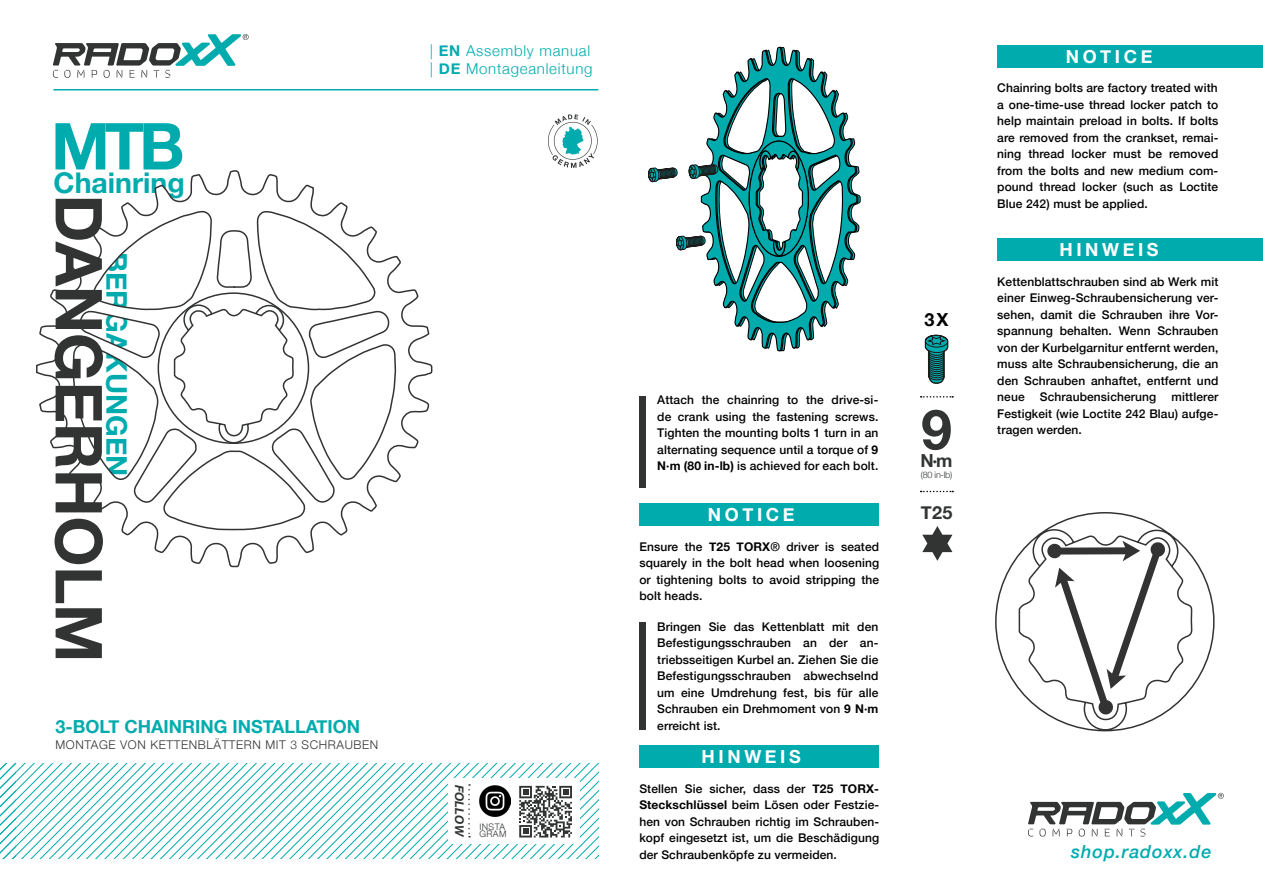
<style>
.page{position:relative;width:1263px;height:893px;background:#fff}
.page>*{position:absolute;margin:0;border:0;box-sizing:border-box;transform-origin:0 0}
.t1{font:700 64.8px "Helvetica Neue";letter-spacing:-.01em;color:#323434}
.t2{font:700 64.8px "Helvetica Neue";color:#00abae}
.t3{font:700 55.5px "Helvetica Neue";color:#323434}
.t4{font:700 28.5px "Helvetica Neue";color:#00abae}
.t5{font:700 18px "Helvetica Neue";color:#00abae}
.t6{font:700 18px "Helvetica Neue";letter-spacing:.2em;color:#fff}
.t7{font:italic 500 18px "Helvetica Neue";letter-spacing:.05em;color:#00abae}
.t8{font:700 18px "Helvetica Neue";color:#323434}
.t9{font:700 18px "Helvetica Neue";color:#000}
.t10{font:300 15px/18px "Helvetica Neue";letter-spacing:.05em;color:#00abae}
.t11{font:500 12px/16.5px "Helvetica Neue";letter-spacing:.01em;color:#000;text-align:justify}
.t12{font:300 12px "Helvetica Neue";letter-spacing:.05em;color:#323434}
.t13{font:italic 700 12px "Helvetica Neue";color:#323434}
.t14{font:300 9px/7.5px "Helvetica Neue";letter-spacing:.05em;color:#323434}
.s1{font-weight:700}
</style>
<div class="page">
<svg style="left:700px;top:46px;width:158px;height:306px"></svg>
<svg style="left:748px;top:140px;width:64px;height:141px"></svg>
<svg style="left:548px;top:114px;width:50px;height:54px"></svg>
<svg style="left:53px;top:34px;width:196px;height:32px"></svg>
<svg style="left:1028px;top:793px;width:196px;height:43px"></svg>
<div style="left:997px;top:239px;width:266px;height:22px;background:#00abae"></div>
<div style="left:639px;top:504px;width:240px;height:22px;background:#00abae"></div>
<div style="left:639px;top:746px;width:240px;height:22px;background:#00abae"></div>
<svg style="left:688px;top:164px;width:30px;height:18px"></svg>
<svg style="left:648px;top:168px;width:29px;height:15px"></svg>
<svg style="left:676px;top:236px;width:29px;height:17px"></svg>
<div style="left:639px;top:396px;width:7px;height:91px;background:#323434"></div>
<div style="left:639px;top:622px;width:7px;height:107px;background:#323434"></div>
<svg style="left:921px;top:491px;width:32px;height:1px"></svg>
<svg style="left:921px;top:396px;width:32px;height:2px"></svg>
<svg style="left:924px;top:334px;width:24px;height:50px"></svg>
<svg style="left:36px;top:69px;width:397px;height:499px"></svg>
<svg style="left:16px;top:764px;width:582px;height:95px"></svg>
<svg style="left:0;top:764px;width:16px;height:95px"></svg>
<hr style="left:53px;top:89px;width:545px;height:1px;background:#00abae">
<div style="left:448px;top:779px;width:131px;height:65px;background:#fff"></div>
<img style="left:479px;top:786px;width:31px;height:31px">
<svg style="left:468px;top:784px;width:2px;height:53px"></svg>
<svg style="left:519px;top:786px;width:53px;height:51px"></svg>
<svg style="left:922px;top:526px;width:30px;height:35px"></svg>
<div style="left:997px;top:45px;width:266px;height:23px;background:#00abae"></div>
<svg style="left:995px;top:512px;width:219px;height:220px"></svg>
<svg style="left:1047px;top:541px;width:119px;height:174px"></svg>
<h1 class="t2" style="left:51px;top:96px;width:135px">MTB</h1>
<h3 class="t4" style="left:54px;top:161px;width:133px">Chainring</h3>
<h1 class="t1" style="left:130px;top:194px;width:470px;rotate:90deg">DANGERHOLM</h1>
<h3 class="t4" style="left:139px;top:252px;width:226px;rotate:90deg">BERGAKUNGEN</h3>
<h3 class="t5" style="left:55px;top:712px;width:306px">3-BOLT CHAINRING INSTALLATION</h3>
<p class="t12" style="left:55px;top:735px;width:324px">MONTAGE VON KETTENBLÄTTERN MIT 3 SCHRAUBEN</p>
<p class="t10" style="left:430px;top:40px;width:164px">| <span class="s1">EN</span> Assembly manual | <span class="s1">DE</span> Montageanleitung</p>
<p class="t13" style="left:469px;top:785px;width:53px;rotate:90deg">FOLLOW</p>
<p class="t14" style="left:479px;top:822px;width:29px">INSTA<br>GRAM</p>
<p class="t11" style="left:657px;top:391px;width:223px">Attach the chainring to the drive-si&shy;de crank using the fastening screws.<br>Tighten the mounting bolts 1 turn in an alternating sequence until a torque of <span class="s1">9<br>N·m (80 in-lb)</span> is achieved for each bolt.</p>
<h3 class="t9" style="left:924px;top:305px;width:25px">3X</h3>
<h2 class="t3" style="left:921px;top:386px;width:32px">9</h2>
<h3 class="t8" style="left:920px;top:447px;width:34px">N·m</h3>
<p class="t14" style="left:921px;top:470px;width:33px">(80 in-lb)</p>
<h3 class="t6" style="left:708px;top:501px;width:88px">NOTICE</h3>
<h3 class="t8" style="left:921px;top:498px;width:33px">T25</h3>
<p class="t11" style="left:639px;top:537px;width:241px">Ensure the <span class="s1">T25 TORX</span>® driver is seated squarely in the bolt head when loosening or tightening bolts to avoid stripping the bolt heads.</p>
<p class="t11" style="left:657px;top:617px;width:223px">Bringen Sie das Kettenblatt mit den Befestigungsschrauben an der an&shy;triebsseitigen Kurbel an. Ziehen Sie die Befestigungsschrauben abwechselnd um eine Umdrehung fest, bis für alle Schrauben ein Drehmoment von <span class="s1">9 N·m </span>erreicht ist.</p>
<h3 class="t6" style="left:701px;top:743px;width:101px">HINWEIS</h3>
<p class="t11" style="left:639px;top:779px;width:241px">Stellen Sie sicher, dass der <span class="s1">T25 TORX-Steckschlüssel</span> beim Lösen oder Festzie&shy;hen von Schrauben richtig im Schrauben&shy;kopf eingesetzt ist, um die Beschädigung der Schraubenköpfe zu vermeiden.</p>
<h3 class="t6" style="left:1066px;top:42px;width:88px">NOTICE</h3>
<p class="t11" style="left:997px;top:79px;width:223px">Chainring bolts are factory treated with a one-time-use thread locker patch to help maintain preload in bolts. If bolts are removed from the crankset, remai&shy;ning thread locker must be removed from the bolts and new medium com&shy;pound thread locker (such as Loctite Blue 242) must be applied.</p>
<h3 class="t6" style="left:1059px;top:236px;width:101px">HINWEIS</h3>
<p class="t11" style="left:997px;top:272px;width:223px">Kettenblattschrauben sind ab Werk mit einer Einweg-Schraubensicherung ver&shy;sehen, damit die Schrauben ihre Vor&shy;spannung behalten. Wenn Schrauben von der Kurbelgarnitur entfernt werden, muss alte Schraubensicherung, die an den Schrauben anhaftet, entfernt und neue</p>
<p class="t11" style="left:1040px;top:388px;width:118px">Schraubensicherung</p>
<p class="t11" style="left:997px;top:388px;width:223px;text-indent:174px">mittlerer Festigkeit (wie Loctite 242 Blau) aufge&shy;tragen werden.</p>
<h3 class="t7" style="left:1071px;top:836px;width:142px">shop.radoxx.de</h3>
</div>
